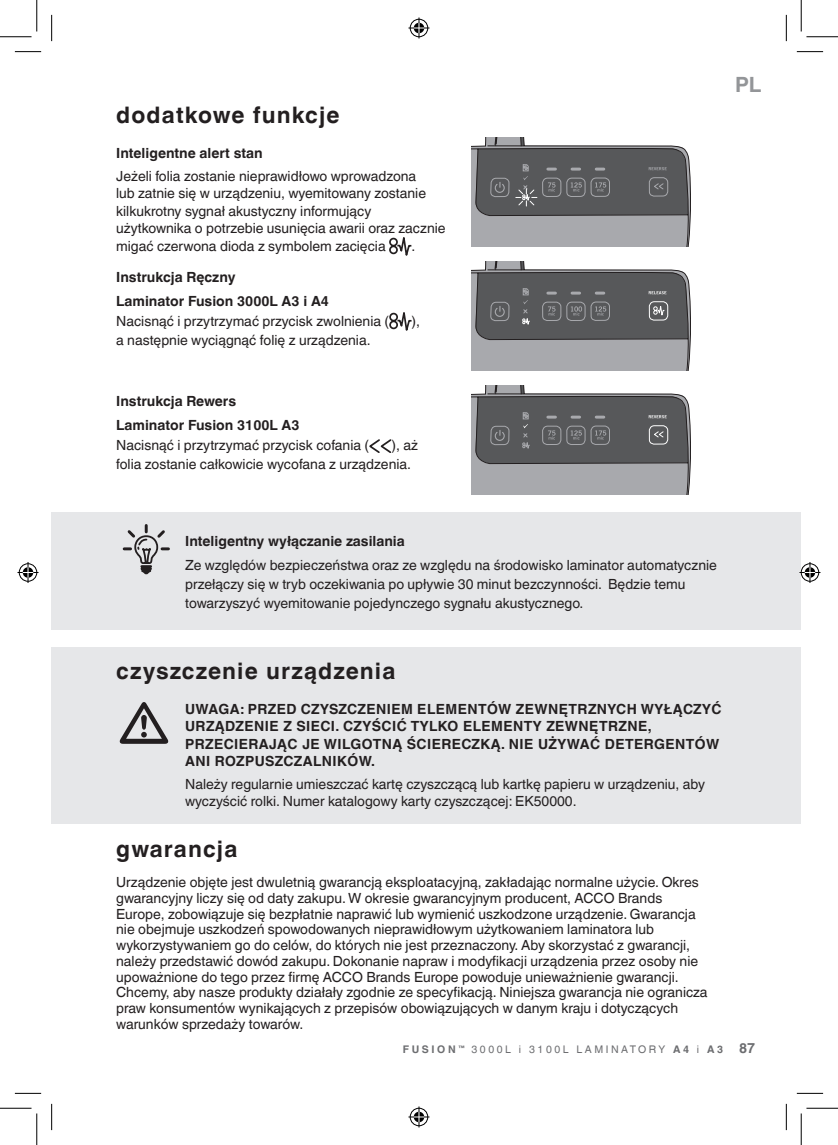
<style>
.page{position:relative;width:838px;height:1145px;background:#fff}
.page>*{position:absolute;margin:0;border:0;box-sizing:border-box;transform-origin:0 0}
.t1{font:700 22.75px "Helvetica Linotype";letter-spacing:.05em;color:#231f20}
.t2{font:700 21px "Helvetica Linotype";color:#939598}
.t3{font:14px/15.8px "Helvetica Linotype";color:#231f20}
.t4{font:700 14px/17.5px "Helvetica Linotype";letter-spacing:.015em;color:#231f20}
.t5{font:10.5px "Helvetica Linotype";letter-spacing:.25em;color:#6c6d70}
.t6{font:700 10.5px "Helvetica Linotype";color:#6c6d70}
.s1{font-weight:700}
.s2{font-weight:400}
.s3{font-size:14px}
</style>
<div class="page">
<svg style="left:471px;top:138px;width:219px;height:109px;background:#7c7d7f"></svg>
<svg style="left:389px;top:237px;width:23px;height:19px"></svg>
<svg style="left:471px;top:262px;width:219px;height:109px;background:#7c7d80"></svg>
<svg style="left:389px;top:312px;width:23px;height:19px"></svg>
<svg style="left:471px;top:386px;width:219px;height:109px;background:#7c7d7f"></svg>
<svg style="left:369px;top:439px;width:23px;height:14px"></svg>
<div style="left:52px;top:512px;width:749px;height:118px;background:#e6e7e9"></div>
<svg style="left:121px;top:523px;width:50px;height:51px;background:#c4c4c6"></svg>
<div style="left:52px;top:647px;width:749px;height:177px;background:#e6e7e9"></div>
<svg style="left:15px;top:51px;width:26px;height:1px"></svg>
<svg style="left:796px;top:51px;width:27px;height:1px"></svg>
<svg style="left:15px;top:1093px;width:26px;height:1px"></svg>
<svg style="left:796px;top:1093px;width:27px;height:1px"></svg>
<svg style="left:51px;top:15px;width:1px;height:26px"></svg>
<svg style="left:51px;top:1104px;width:1px;height:26px"></svg>
<svg style="left:786px;top:15px;width:1px;height:26px"></svg>
<svg style="left:786px;top:1104px;width:1px;height:26px"></svg>
<hr style="left:0;top:36px;width:32px;height:1px;background:#000">
<hr style="left:806px;top:36px;width:31px;height:1px;background:#000">
<hr style="left:0;top:1108px;width:32px;height:1px;background:#000">
<hr style="left:806px;top:1108px;width:31px;height:1px;background:#000">
<hr style="left:36px;top:0;width:1px;height:31px;background:#000">
<hr style="left:36px;top:1113px;width:1px;height:32px;background:#000">
<hr style="left:800px;top:0;width:1px;height:31px;background:#000">
<hr style="left:800px;top:1113px;width:1px;height:32px;background:#000">
<svg style="left:408px;top:18px;width:21px;height:21px"></svg>
<svg style="left:408px;top:1106px;width:21px;height:21px"></svg>
<svg style="left:18px;top:562px;width:21px;height:21px"></svg>
<svg style="left:799px;top:562px;width:21px;height:21px"></svg>
<h1 class="t1" style="left:116px;top:101px;width:225px">dodatkowe funkcje</h1>
<p class="t4" style="left:116px;top:145px;width:148px">Inteligentne alert stan</p>
<p class="t3" style="left:116px;top:167px;width:331px;line-height:17.5px">Jeżeli folia zostanie nieprawidłowo wprowadzona<br>lub zatnie się w urządzeniu, wyemitowany zostanie kilkukrotny sygnał akustyczny informujący użytkownika o potrzebie usunięcia awarii oraz zacznie migać czerwona dioda z symbolem zacięcia</p>
<p class="t3" style="left:411px;top:238px;width:5px">.</p>
<p class="t4" style="left:116px;top:265px;width:214px;line-height:24.2px">Instrukcja Ręczny<br>Laminator Fusion 3000L A3 i A4</p>
<p class="t3" style="left:116px;top:313px;width:274px">Nacisnąć i przytrzymać przycisk zwolnienia (</p>
<p class="t3" style="left:411px;top:313px;width:10px">),</p>
<p class="t3" style="left:116px;top:332px;width:256px">a następnie wyciągnąć folię z urządzenia.</p>
<p class="t4" style="left:116px;top:389px;width:185px;line-height:24.2px">Instrukcja Rewers<br>Laminator Fusion 3100L A3</p>
<p class="t3" style="left:116px;top:437px;width:254px">Nacisnąć i przytrzymać przycisk cofania (</p>
<p class="t3" style="left:116px;top:435px;width:303px;line-height:19.2px;text-indent:275px">), aż folia zostanie całkowicie wycofana z urządzenia.</p>
<h2 class="t2" style="left:735px;top:72px;width:28px">PL</h2>
<p class="t4" style="left:185px;top:532px;width:221px">Inteligentny wyłączanie zasilania</p>
<p class="t3" style="left:185px;top:555px;width:533px;line-height:19.2px">Ze względów bezpieczeństwa oraz ze względu na środowisko laminator automatycznie przełączy się w tryb oczekiwania po upływie 30 minut bezczynności. Będzie temu towarzyszyć wyemitowanie pojedynczego sygnału akustycznego.</p>
<h1 class="t1" style="left:116px;top:658px;width:280px">czyszczenie urządzenia</h1>
<p class="t4" style="left:185px;top:700px;width:538px">UWAGA: PRZED CZYSZCZENIEM ELEMENTÓW ZEWNĘTRZNYCH WYŁĄCZYĆ URZĄDZENIE Z SIECI. CZYŚCIĆ TYLKO ELEMENTY ZEWNĘTRZNE, PRZECIERAJĄC JE WILGOTNĄ ŚCIERECZKĄ. NIE UŻYWAĆ DETERGENTÓW ANI ROZPUSZCZALNIKÓW.</p>
<p class="t3" style="left:185px;top:775px;width:521px;line-height:17.5px">Należy regularnie umieszczać kartę czyszczącą lub kartkę papieru w urządzeniu, aby wyczyścić rolki. Numer katalogowy karty czyszczącej: EK50000.</p>
<h1 class="t1" style="left:116px;top:836px;width:123px">gwarancja</h1>
<p class="t3" style="left:116px;top:874px;width:593px">Urządzenie objęte jest dwuletnią gwarancją eksploatacyjną, zakładając normalne użycie. Okres gwarancyjny liczy się od daty zakupu. W okresie gwarancyjnym producent, ACCO Brands Europe, zobowiązuje się bezpłatnie naprawić lub wymienić uszkodzone urządzenie. Gwarancja nie obejmuje uszkodzeń spowodowanych nieprawidłowym użytkowaniem laminatora lub wykorzystywaniem go do celów, do których nie jest przeznaczony. Aby skorzystać z gwarancji, należy przedstawić dowód zakupu. Dokonanie napraw i modyfikacji urządzenia przez osoby nie upoważnione do tego przez firmę ACCO Brands Europe powoduje unieważnienie gwarancji.<br>Chcemy, aby nasze produkty działały zgodnie ze specyfikacją. Niniejsza gwarancja nie ogranicza praw konsumentów wynikających z przepisów obowiązujących w danym kraju i dotyczących warunków sprzedaży towarów.</p>
<p class="t5" style="left:402px;top:1043px;width:193px"><span class="s1">FUSION</span> <sup>™</sup> 3000L i 3100L Laminator</p>
<p class="t6" style="left:658px;top:1043px;width:98px"><span class="s2">y</span> A4 <span class="s2">i</span> A3 <span class="s3">87</span></p>
</div>
